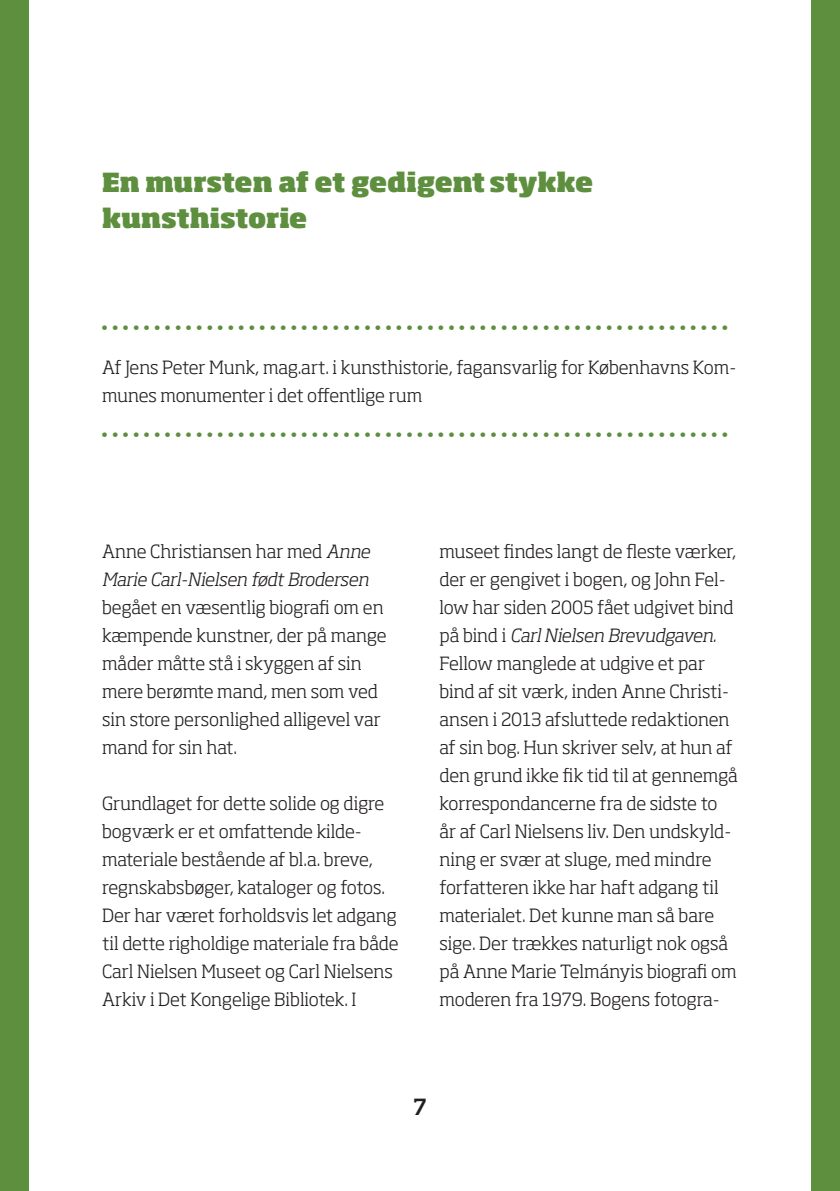
<style>
.page{position:relative;width:840px;height:1191px;background:#fff}
.page>*{position:absolute;margin:0;border:0;box-sizing:border-box;transform-origin:0 0}
.t1{font:42px "Times";color:#5d8f3e}
.t2{font:800 26px "Soho Std";letter-spacing:-.005em;color:#5d8f3e}
.t3{font:500 22px "Soho Std";color:#231f20}
.Underoverskrift{font:300 18px/28px "Soho Std";letter-spacing:-.005em;color:#231f20}
.s1{font-style:italic}
</style>
<div class="page">
<div style="left:0;top:0;width:28px;height:1191px;background:#5d8f3e"></div>
<div style="left:811px;top:0;width:28px;height:1191px;background:#5d8f3e"></div>
<p class="t2" style="left:102px;top:166px;width:492px">En mursten af et gedigent stykke</p>
<p class="t2" style="left:102px;top:202px;width:207px">kunsthistorie</p>
<p class="t1" style="left:98px;top:277px;width:631px">............................................................</p>
<p class="Underoverskrift" style="left:102px;top:353px;width:635px">Af Jens Peter Munk, mag.art. i kunsthistorie, fagansvarlig for Københavns Kom&shy;munes monumenter i det offentlige rum</p>
<p class="t1" style="left:98px;top:383px;width:631px">............................................................</p>
<p class="Underoverskrift" style="left:102px;top:537px;width:286px">Anne Christiansen har med <span class="s1">Anne<br>Marie Carl-Nielsen født Brodersen </span>begået en væsentlig biografi om en kæmpende kunstner, der på mange måder måtte stå i skyggen af sin mere berømte mand, men som ved sin store personlighed alligevel var mand for sin hat.</p>
<p class="Underoverskrift" style="left:102px;top:789px;width:297px">Grundlaget for dette solide og digre bogværk er et omfattende kilde&shy;materiale bestående af bl.a. breve, regnskabsbøger, kataloger og fotos.<br>Der har været forholdsvis let adgang til dette righoldige materiale fra både Carl Nielsen Museet og Carl Nielsens Arkiv i Det Kongelige Bibliotek. I</p>
<p class="Underoverskrift" style="left:439px;top:537px;width:299px">museet findes langt de fleste værker, der er gengivet i bogen, og John Fel&shy;low har siden 2005 fået udgivet bind på bind i <span class="s1">Carl Nielsen Brevudgaven.<br></span>Fellow manglede at udgive et par bind af sit værk, inden Anne Christi&shy;ansen i 2013 afsluttede redaktionen af sin bog. Hun skriver selv, at hun af den grund ikke fik tid til at gennemgå korrespondancerne fra de sidste to år af Carl Nielsens liv. Den undskyld&shy;ning er svær at sluge, med mindre forfatteren ikke har haft adgang til materialet. Det kunne man så bare sige. Der trækkes naturligt nok også på Anne Marie Telmányis biografi om moderen fra 1979. Bogens fotogra-</p>
<p class="t3" style="left:413px;top:1092px;width:15px">7</p>
</div>
